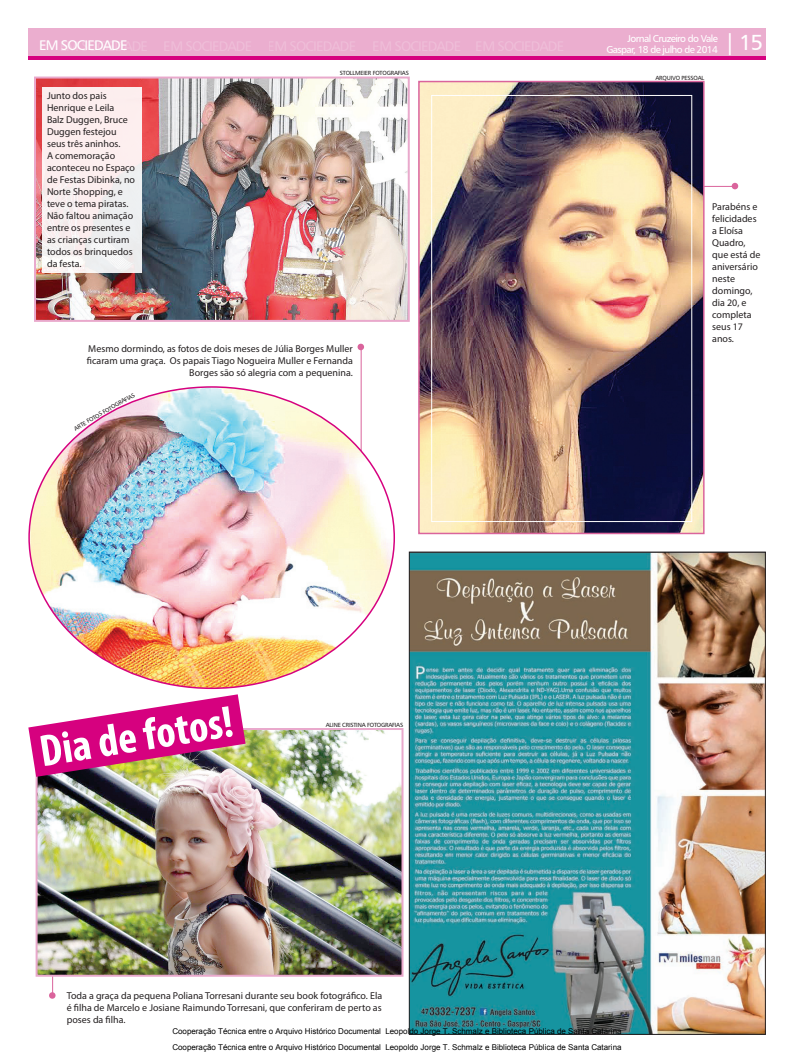
<style>
.page{position:relative;width:794px;height:1063px;background:#fff}
.page>*{position:absolute;margin:0;border:0;box-sizing:border-box;transform-origin:0 0}
.t1{font:60px "Times New Roman";color:#da649c}
.t2{font:700 condensed 45px "Myriad Pro";color:#fff}
.t3{font:14px "Humanist 777 BT Roman B";letter-spacing:-.06em;color:#fff}
.t4{font:10px/12px "Myriad Pro";color:#231f20}
.t5{font:10px "Humanist 777 BT Roman B";letter-spacing:-.06em;color:#fff}
.t6{font:8px/16.2px "Arial";color:#000}
.t7{font:6px "Humanist 777 BT Roman B";letter-spacing:-.03em;color:#231f20}
</style>
<div class="page">
<div style="left:28px;top:28px;width:737px;height:29px;background:#ebaecf"></div>
<hr style="left:28px;top:57px;width:737px;height:3px;background:#d6017f">
<hr style="left:52px;top:863px;width:1px;height:133px;background:#da649c">
<img style="left:39px;top:731px;width:361px;height:243px">
<div style="left:36px;top:728px;width:367px;height:249px;border:2px solid #e9a9cc"></div>
<hr style="left:603px;top:186px;width:132px;height:1px;background:#da649c">
<hr style="left:361px;top:347px;width:1px;height:193px;background:#da649c">
<img style="left:30px;top:387px;width:364px;height:301px">
<img style="left:418px;top:80px;width:287px;height:455px">
<img style="left:431px;top:94px;width:262px;height:429px">
<img style="left:37px;top:80px;width:370px;height:239px">
<div style="left:34px;top:77px;width:376px;height:245px;border:2px solid #e9a9cc"></div>
<img style="left:411px;top:554px;width:352px;height:479px">
<img style="left:28px;top:694px;width:217px;height:83px">
<div style="left:42px;top:87px;width:100px;height:186px;background:linear-gradient(to right,#fcefef,#f4efef)"></div>
<h3 class="t3" style="left:39px;top:36px;width:90px">EM SOCIEDADE</h3>
<p class="t5" style="left:606px;top:44px;width:158px">Gaspar, 18 de julho de 2014 <sup>|</sup> <sup>15</sup></p>
<p class="t5" style="left:627px;top:33px;width:92px">Jornal Cruzeiro do Vale</p>
<p class="t4" style="left:47px;top:90px;width:90px">Junto dos pais<br>Henrique e Leila<br>Balz Duggen, Bruce<br>Duggen festejou seus três aninhos.<br>A comemoração aconteceu no Espaço de Festas Dibinka, no<br>Norte Shopping, e teve o tema piratas.<br>Não faltou animação entre os presentes e as crianças curtiram todos os brinquedos da festa.</p>
<p class="t7" style="left:340px;top:70px;width:70px">STOLLMEIER FOTOGRAFIAS</p>
<h1 class="t1" style="left:353px;top:289px;width:16px">.</h1>
<p class="t4" style="left:87px;top:342px;width:267px;text-align:right">Mesmo dormindo, as fotos de dois meses de Júlia Borges Muller ficaram uma graça. Os papais Tiago Nogueira Muller e Fernanda<br>Borges são só alegria com a pequenina.</p>
<p class="t7" style="left:73px;top:426px;width:71px;rotate:-30deg">ARTE FOTOS FOTOGRAFIAS</p>
<p class="t7" style="left:655px;top:74px;width:50px">ARQUIVO PESSOAL</p>
<h1 class="t1" style="left:793px;top:179px;width:16px;rotate:90deg">.</h1>
<p class="t4" style="left:712px;top:201px;width:50px">Parabéns e felicidades a Eloísa<br>Quadro, que está de aniversário neste domingo, dia 20, e completa seus 17 anos.</p>
<h2 class="t2" style="left:36px;top:724px;width:196px;rotate:-9deg">Dia de fotos!</h2>
<p class="t7" style="left:326px;top:721px;width:79px">ALINE CRISTINA FOTOGRAFIAS</p>
<p class="t4" style="left:67px;top:989px;width:317px;text-align:justify">Toda a graça da pequena Poliana Torresani durante seu book fotográfico. Ela é filha de Marcelo e Josiane Raimundo Torresani, que conferiram de perto as poses da filha.</p>
<p class="t6" style="left:172px;top:1023px;width:451px">Cooperação Técnica entre o Arquivo Histórico Documental Leopoldo Jorge T. Schmalz e Biblioteca Pública de Santa Catarina<br>Cooperação Técnica entre o Arquivo Histórico Documental Leopoldo Jorge T. Schmalz e Biblioteca Pública de Santa Catarina</p>
</div>
